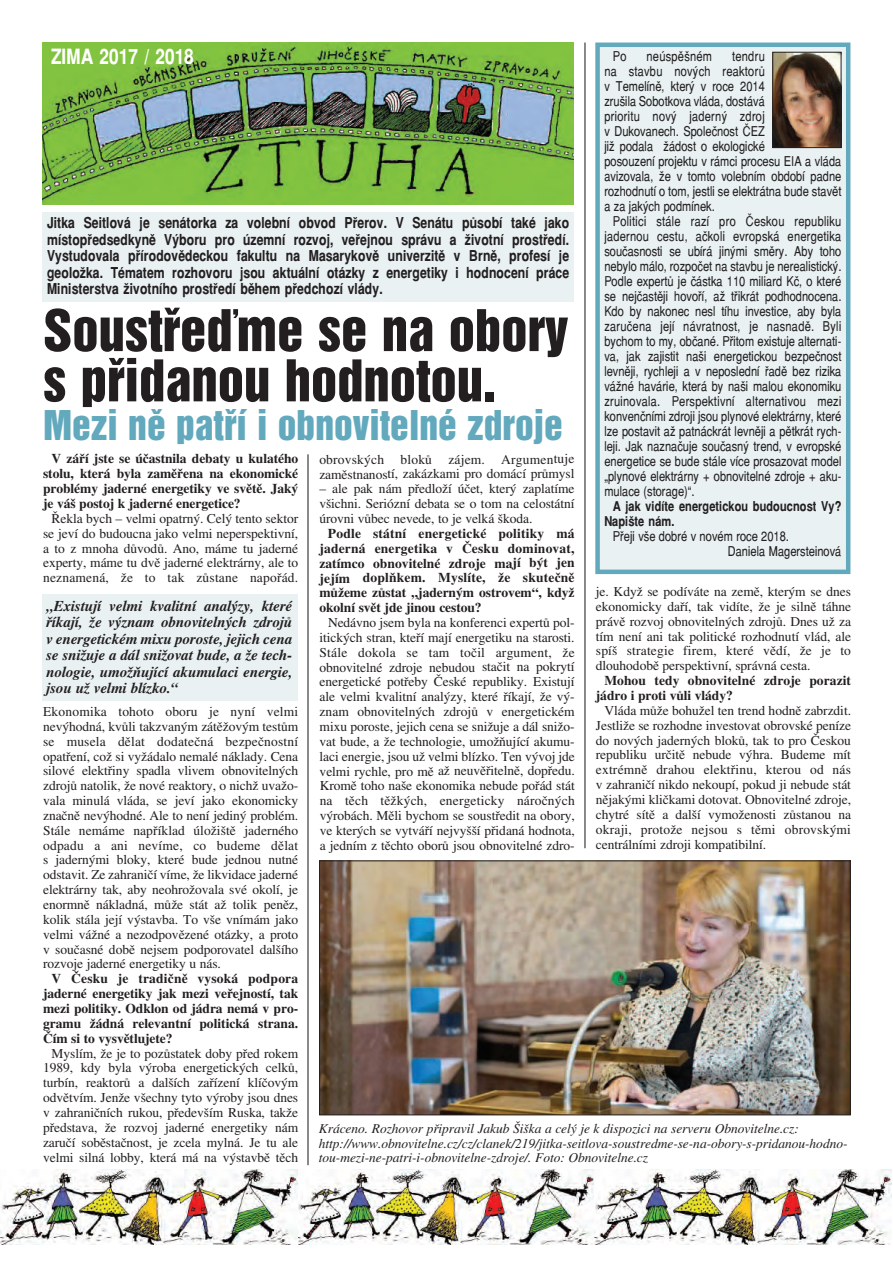
<style>
.page{position:relative;width:893px;height:1263px;background:#fff}
.page>*{position:absolute;margin:0;border:0;box-sizing:border-box;transform-origin:0 0}
.t1{font:52.5px/50.2px "Switzerland Inserat";color:#231f20}
.t2{font:37.5px "Switzerland Inserat";color:#62a9bd}
.t3{font:700 21px "Switzerland Narrow";color:#fff}
.t4{font:700 15px/16.5px "Switzerland Narrow";color:#231f20;text-align:justify}
.t5{font:italic 700 15px/16.5px "Toronto";letter-spacing:-.005em;color:#231f20;text-align:justify}
.t6{font:13.5px/14.9px "Toronto";letter-spacing:-.005em;color:#231f20;text-align:justify}
.t7{font:13.5px/15px "Switzerland Narrow";color:#231f20}
.t8{font:700 13.5px/14.9px "Toronto";letter-spacing:-.005em;color:#231f20;text-align:justify}
.t9{font:italic 13.5px/14.9px "Toronto";letter-spacing:-.005em;color:#231f20}
.t10{font:700 13.5px/15px "Switzerland Narrow";color:#231f20}
.t11{font:13.5px "Switzerland Narrow";letter-spacing:.02em;color:#231f20}
</style>
<div class="page">
<div style="left:600px;top:47px;width:246px;height:523px;background:#e9f1f2"></div>
<div style="left:595px;top:43px;width:255px;height:531px;border:4px solid #62a9bd"></div>
<img style="left:774px;top:54px;width:65px;height:92px">
<div style="left:772px;top:52px;width:69px;height:96px;border:1px solid #231f20"></div>
<img style="left:297px;top:1169px;width:297px;height:75px">
<img style="left:594px;top:1169px;width:297px;height:75px">
<img style="left:0;top:1169px;width:297px;height:75px">
<hr style="left:307px;top:454px;width:2px;height:711px;background:#231f20">
<hr style="left:584px;top:43px;width:1px;height:805px;background:#231f20">
<img style="left:321px;top:862px;width:528px;height:251px">
<div style="left:319px;top:860px;width:532px;height:255px;border:1px solid #231f20"></div>
<img style="left:42px;top:43px;width:532px;height:161px">
<div style="left:43px;top:213px;width:531px;height:89px;background:#e9f1f2"></div>
<div style="left:42px;top:594px;width:255px;height:107px;background:#e9f1f2"></div>
<h3 class="t3" style="left:51px;top:44px;width:144px">ZIMA 2017 / 2018</h3>
<p class="t7" style="left:613px;top:49px;width:15px">Po</p>
<p class="t11" style="left:646px;top:49px;width:67px">neúspěšném</p>
<p class="t7" style="left:604px;top:49px;width:239px;text-indent:128px">tendru<br>na stavbu nových reaktorů<br>v Temelíně, který v roce 2014<br>zrušila Sobotkova vláda, dostává<br>prioritu nový jaderný zdroj<br>v Dukovanech. Společnost ČEZ<br>již podala žádost o ekologické<br>posouzení projektu v rámci procesu EIA a vláda avizovala, že v tomto volebním období padne rozhodnutí o tom, jestli se elektrátna bude stavět a za jakých podmínek.</p>
<p class="t7" style="left:604px;top:214px;width:239px;text-align:justify;text-indent:9px">Politici stále razí pro Českou republiku jadernou cestu, ačkoli evropská energetika současnosti se ubírá jinými směry. Aby toho nebylo málo, rozpočet na stavbu je nerealistický.<br>Podle expertů je částka 110 miliard Kč, o které se nejčastěji hovoří, až třikrát podhodnocena.<br>Kdo by nakonec nesl tíhu investice, aby byla zaručena její návratnost, je nasnadě. Byli bychom to my, občané. Přitom existuje alternati&shy;va, jak zajistit naši energetickou bezpečnost levněji, rychleji a v neposlední řadě bez rizika vážné havárie, která by naši malou ekonomiku zruinovala. Perspektivní alternativou mezi konvenčními zdroji jsou plynové elektrárny, které lze postavit až patnáckrát levněji a pětkrát rych&shy;leji. Jak naznačuje současný trend, v evropské energetice se bude stále více prosazovat model „plynové elektrárny + obnovitelné zdroje + aku&shy;mulace (storage)“.</p>
<p class="t10" style="left:604px;top:499px;width:239px;text-indent:9px">A jak vidíte energetickou budoucnost Vy?<br>Napište nám.</p>
<p class="t7" style="left:728px;top:529px;width:115px;text-indent:-115px">Přeji vše dobré v novém roce 2018.<br>Daniela Magersteinová</p>
<p class="t4" style="left:47px;top:215px;width:524px">Jitka Seitlová je senátorka za volební obvod Přerov. V Senátu působí také jako místopředsedkyně Výboru pro územní rozvoj, veřejnou správu a životní prostředí.<br>Vystudovala přírodovědeckou fakultu na Masarykově univerzitě v Brně, profesí je geoložka. Tématem rozhovoru jsou aktuální otázky z energetiky i hodnocení práce Ministerstva životního prostředí během předchozí vlády.</p>
<h1 class="t1" style="left:43px;top:308px;width:527px">Soustřeďme se na obory s přidanou hodnotou.</h1>
<h2 class="t2" style="left:43px;top:405px;width:521px">Mezi ně patří i obnovitelné zdroje</h2>
<p class="t8" style="left:43px;top:451px;width:257px;text-indent:9px">V září jste se účastnila debaty u kulatého stolu, která byla zaměřena na ekonomické problémy jaderné energetiky ve světě. Jaký je váš postoj k jaderné energetice?</p>
<p class="t6" style="left:43px;top:511px;width:257px;text-indent:9px">Řekla bych – velmi opatrný. Celý tento sektor se jeví do budoucna jako velmi neperspektivní, a to z mnoha důvodů. Ano, máme tu jaderné experty, máme tu dvě jaderné elektrárny, ale to neznamená, že to tak zůstane napořád.</p>
<p class="t6" style="left:319px;top:451px;width:257px">obrovských bloků zájem. Argumentuje zaměstnaností, zakázkami pro domácí průmysl</p>
<p class="t6" style="left:319px;top:481px;width:257px">– ale pak nám předloží účet, který zaplatíme všichni. Seriózní debata se o tom na celostátní úrovni vůbec nevede, to je velká škoda.</p>
<p class="t8" style="left:319px;top:526px;width:257px;text-indent:8px">Podle státní energetické politiky má jaderná energetika v Česku dominovat, zatímco obnovitelné zdroje mají být jen jejím doplňkem. Myslíte, že skutečně můžeme zůstat „jaderným ostrovem“, když okolní svět jde jinou cestou?</p>
<p class="t6" style="left:320px;top:615px;width:257px;text-indent:8px">Nedávno jsem byla na konferenci expertů pol&shy;itických stran, kteří mají energetiku na starosti.<br>Stále dokola se tam točil argument, že obnovitelné zdroje nebudou stačit na pokrytí energetické potřeby České republiky. Existují ale velmi kvalitní analýzy, které říkají, že vý&shy;znam obnovitelných zdrojů v energetickém mixu poroste, jejich cena se snižuje a dál snižo&shy;vat bude, a že technologie, umožňující akumu&shy;laci energie, jsou už velmi blízko. Ten vývoj jde velmi rychle, pro mě až neuvěřitelně, dopředu.<br>Kromě toho naše ekonomika nebude pořád stát na těch těžkých, energeticky náročných výrobách. Měli bychom se soustředit na obory, ve kterých se vytváří nejvyšší přidaná hodnota, a jedním z těchto oborů jsou obnovitelné zdro-</p>
<p class="t6" style="left:596px;top:584px;width:257px">je. Když se podíváte na země, kterým se dnes ekonomicky daří, tak vidíte, že je silně táhne právě rozvoj obnovitelných zdrojů. Dnes už za tím není ani tak politické rozhodnutí vlád, ale spíš strategie firem, které vědí, že je to dlouhodobě perspektivní, správná cesta.</p>
<p class="t8" style="left:596px;top:673px;width:257px;text-indent:9px">Mohou tedy obnovitelné zdroje porazit jádro i proti vůli vlády?</p>
<p class="t6" style="left:596px;top:703px;width:257px;text-indent:9px">Vláda může bohužel ten trend hodně zabrzdit.<br>Jestliže se rozhodne investovat obrovské peníze do nových jaderných bloků, tak to pro Českou republiku určitě nebude výhra. Budeme mít extrémně drahou elektřinu, kterou od nás v zahraničí nikdo nekoupí, pokud ji nebude stát nějakými kličkami dotovat. Obnovitelné zdroje, chytré sítě a další vymoženosti zůstanou na okraji, protože nejsou s těmi obrovskými centrálními zdroji kompatibilní.</p>
<p class="t5" style="left:46px;top:597px;width:248px">„Existují velmi kvalitní analýzy, které říkají, že význam obnovitelných zdrojů v energetickém mixu poroste, jejich cena se snižuje a dál snižovat bude, a že tech&shy;nologie, umožňující akumulaci energie, jsou už velmi blízko.“</p>
<p class="t6" style="left:43px;top:704px;width:257px">Ekonomika tohoto oboru je nyní velmi nevýhodná, kvůli takzvaným zátěžovým testům se musela dělat dodatečná bezpečnostní opatření, což si vyžádalo nemalé náklady. Cena silové elektřiny spadla vlivem obnovitelných zdrojů natolik, že nové reaktory, o nichž uvažo&shy;vala minulá vláda, se jeví jako ekonomicky značně nevýhodné. Ale to není jediný problém.<br>Stále nemáme například úložiště jaderného odpadu a ani nevíme, co budeme dělat s jadernými bloky, které bude jednou nutné odstavit. Ze zahraničí víme, že likvidace jaderné elektrárny tak, aby neohrožovala své okolí, je enormně nákladná, může stát až tolik peněz, kolik stála její výstavba. To vše vnímám jako velmi vážné a nezodpovězené otázky, a proto v současné době nejsem podporovatel dalšího rozvoje jaderné energetiky u nás.</p>
<p class="t8" style="left:43px;top:971px;width:257px;text-indent:9px">V Česku je tradičně vysoká podpora jaderné energetiky jak mezi veřejností, tak mezi politiky. Odklon od jádra nemá v pro&shy;gramu žádná relevantní politická strana.<br>Čím si to vysvětlujete?</p>
<p class="t6" style="left:43px;top:1045px;width:257px;text-indent:9px">Myslím, že je to pozůstatek doby před rokem 1989, kdy byla výroba energetických celků, turbín, reaktorů a dalších zařízení klíčovým odvětvím. Jenže všechny tyto výroby jsou dnes v zahraničních rukou, především Ruska, takže představa, že rozvoj jaderné energetiky nám zaručí soběstačnost, je zcela mylná. Je tu ale velmi silná lobby, která má na výstavbě těch</p>
<p class="t9" style="left:319px;top:1120px;width:530px">Kráceno. Rozhovor připravil Jakub Šiška a celý je k dispozici na serveru Obnovitelne.cz: http://www.obnovitelne.cz/cz/clanek/219/jitka-seitlova-soustredme-se-na-obory-s-pridanou-hodno&shy;tou-mezi-ne-patri-i-obnovitelne-zdroje/. Foto: Obnovitelne.cz</p>
</div>
